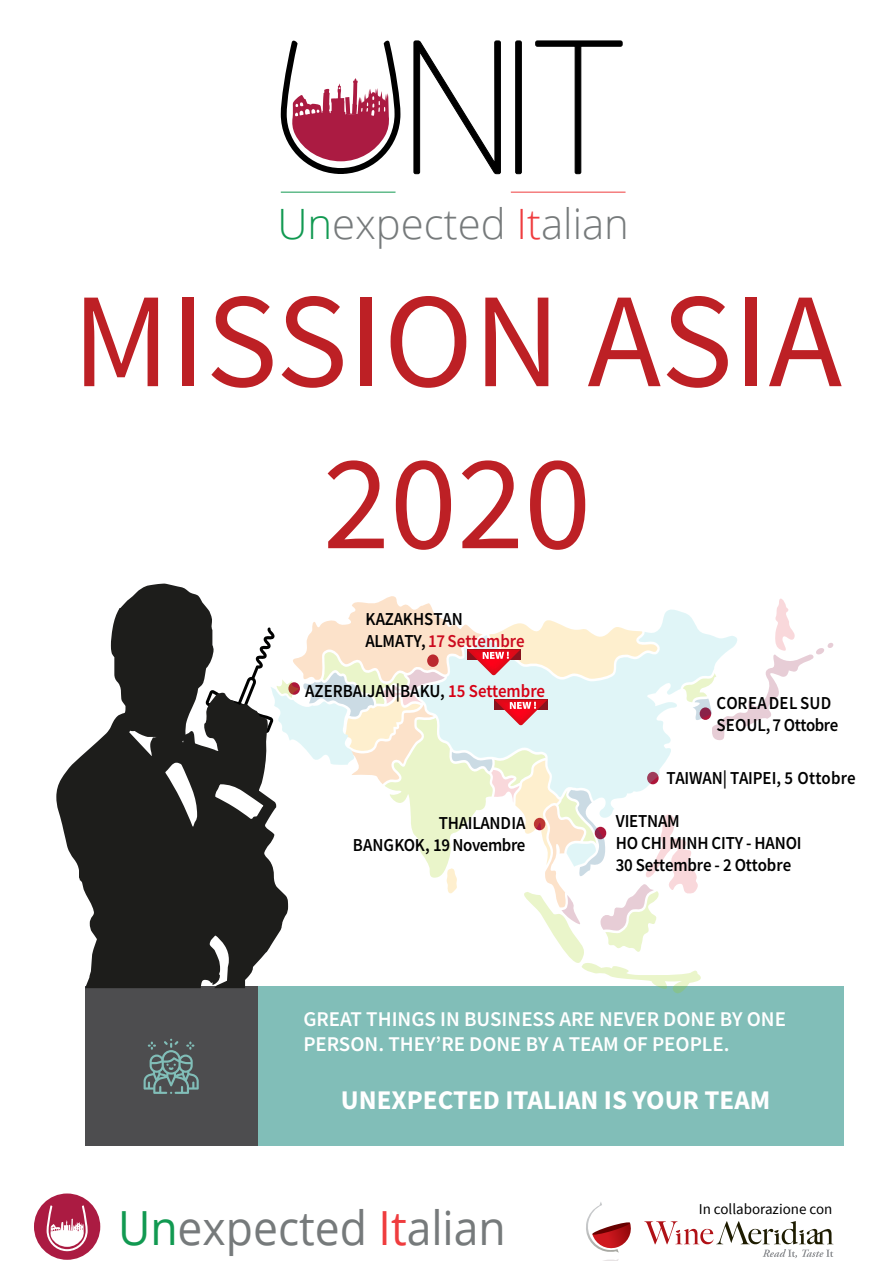
<style>
.page{position:relative;width:893px;height:1263px;background:#fff}
.page>*{position:absolute;margin:0;border:0;box-sizing:border-box;transform-origin:0 0}
.t1{font:135px/162px "Source Sans Pro";color:#bd2025;text-align:center}
.t2{font:47.1px "Open Sans";color:#767a7b;scale:.94 1}
.t3{font:300 41.85px "Open Sans";color:#767a7b}
.t4{font:700 27px "Source Sans Pro";color:#fff}
.t5{font:600 21px/25.2px "Source Sans Pro";color:#fff}
.t6{font:600 18.3px/21.9px "Source Sans Pro";letter-spacing:-.01em;color:#000;scale:.92 1}
.t7{font:15px "Source Sans Pro";color:#000}
.s1{color:#119951}
.s2{color:#ef3c3e}
.s3{color:#cc0a1e}
.s4{color:#d60015}
</style>
<div class="page">
<hr style="left:511px;top:192px;width:114px;height:1px;background:#ef3c3e">
<hr style="left:281px;top:192px;width:115px;height:1px;background:#119951">
<svg style="left:413px;top:40px;width:88px;height:134px"></svg>
<div style="left:516px;top:41px;width:5px;height:133px;background:#000;border-radius:2px"></div>
<div style="left:515px;top:41px;width:7px;height:133px;border:1px solid #000;border-radius:2px"></div>
<svg style="left:535px;top:40px;width:88px;height:134px"></svg>
<svg style="left:281px;top:40px;width:119px;height:134px"></svg>
<div style="left:257px;top:986px;width:587px;height:160px;background:#81beb8"></div>
<div style="left:85px;top:986px;width:172px;height:160px;background:#4d4d4f"></div>
<svg style="left:144px;top:1039px;width:55px;height:55px"></svg>
<svg style="left:56px;top:584px;width:150px;height:404px"></svg>
<svg style="left:206px;top:596px;width:627px;height:397px"></svg>
<div style="left:34px;top:1193px;width:66px;height:67px;background:#ab1b42;border-radius:50%"></div>
<svg style="left:47px;top:1205px;width:41px;height:46px"></svg>
<svg style="left:586px;top:1202px;width:45px;height:51px"></svg>
<svg style="left:644px;top:1221px;width:189px;height:37px"></svg>
<h3 class="t3" style="left:277px;top:195px;width:353px"><span class="s1">Un</span>expected <span class="s2">It</span>alian</h3>
<h1 class="t1" style="left:72px;top:260px;width:771px">MISSION ASIA<br>2020</h1>
<p class="t6" style="left:365px;top:607px;width:175px">KAZAKHSTAN<br>ALMATY, <span class="s3">17 Settembre</span></p>
<p class="t6" style="left:305px;top:679px;width:262px">AZERBAIJAN|BAKU, <span class="s4">15 Settembre</span></p>
<p class="t6" style="left:716px;top:692px;width:134px">COREADEL SUD<br>SEOUL, 7 Ottobre</p>
<p class="t6" style="left:666px;top:767px;width:207px">TAIWAN| TAIPEI, 5 Ottobre</p>
<p class="t6" style="left:353px;top:812px;width:189px;text-align:right">THAILANDIA<br>BANGKOK, 19 Novembre</p>
<p class="t6" style="left:616px;top:809px;width:204px">VIETNAM<br>HO CHI MINH CITY - HANOI<br>30 Settembre - 2 Ottobre</p>
<p class="t5" style="left:303px;top:1006px;width:484px">GREAT THINGS IN BUSINESS ARE NEVER DONE BY ONE<br>PERSON. THEY’RE DONE BY A TEAM OF PEOPLE.</p>
<h3 class="t4" style="left:341px;top:1081px;width:431px">UNEXPECTED ITALIAN IS YOUR TEAM</h3>
<h2 class="t2" style="left:118px;top:1196px;width:414px"><span class="s1">Un</span>expected <span class="s2">It</span>alian</h2>
<p class="t7" style="left:699px;top:1200px;width:135px">In collaborazione con</p>
</div>
